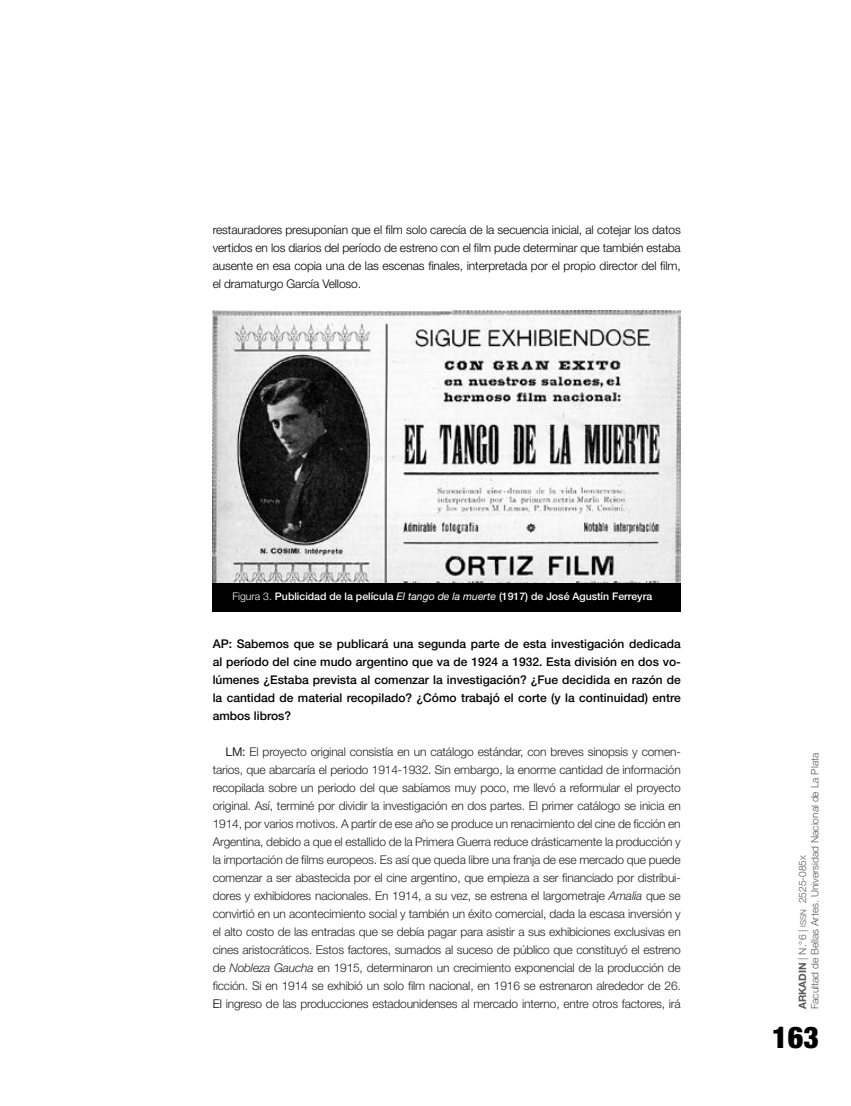
<style>
.page{position:relative;width:851px;height:1106px;background:#fff}
.page>*{position:absolute;margin:0;border:0;box-sizing:border-box;transform-origin:0 0}
.t1{font:900 condensed 30px "Helvetica Neue LT Std";color:#000}
.t2{font:300 12px/18px "Helvetica Neue LT Std";letter-spacing:-.015em;color:#222;text-align:justify}
.t3{font:500 12px/18px "Helvetica Neue LT Std";color:#000;text-align:justify}
.t4{font:300 12px/18px "Helvetica Neue LT Std";letter-spacing:-.01em;color:#000;text-align:justify}
.t5{font:500 10.5px "Helvetica Neue LT Std";color:#fff}
.t6{font:300 10.2px "Helvetica Neue LT Std";color:#58585a}
.t7{font:10.2px "Helvetica Neue LT Std Lt SC800";color:#58585a}
.s1{font-weight:300}
.s2{font-weight:400;font-style:italic}
.s3{font-weight:400}
.s4{font-style:italic}
.s5{color:#000}
.s6{font-family:"Helvetica Neue LT Std";font-weight:700}
.s7{font-family:"Helvetica Neue LT Std";font-weight:300}
.s8{font-size:8.1px}
</style>
<div class="page">
<img style="left:213px;top:310px;width:467px;height:273px">
<div style="left:213px;top:583px;width:467px;height:29px;background:#000"></div>
<p class="t4" style="left:213px;top:220px;width:469px">restauradores presuponían que el film solo carecía de la secuencia inicial, al cotejar los datos vertidos en los diarios del período de estreno con el film pude determinar que también estaba ausente en esa copia una de las escenas finales, interpretada por el propio director del film, el dramaturgo García Velloso.</p>
<p class="t5" style="left:232px;top:589px;width:421px"><span class="s1">Figura 3.</span> Publicidad de la película <span class="s2">El tango de la muerte</span> (1917) de José Agustín Ferreyra</p>
<p class="t3" style="left:213px;top:635px;width:469px">AP: Sabemos que se publicará una segunda parte de esta investigación dedicada al período del cine mudo argentino que va de 1924 a 1932. Esta división en dos vo&shy;lúmenes ¿Estaba prevista al comenzar la investigación? ¿Fue decidida en razón de la cantidad de material recopilado? ¿Cómo trabajó el corte (y la continuidad) entre ambos libros?</p>
<p class="t2" style="left:213px;top:742px;width:469px;text-indent:13px"><span class="s3">LM:</span> El proyecto original consistía en un catálogo estándar, con breves sinopsis y comen&shy;tarios, que abarcaría el periodo 1914-1932. Sin embargo, la enorme cantidad de información recopilada sobre un periodo del que sabíamos muy poco, me llevó a reformular el proyecto original. Así, terminé por dividir la investigación en dos partes. El primer catálogo se inicia en 1914, por varios motivos. A partir de ese año se produce un renacimiento del cine de ficción en Argentina, debido a que el estallido de la Primera Guerra reduce drásticamente la producción y la importación de films europeos. Es así que queda libre una franja de ese mercado que puede comenzar a ser abastecida por el cine argentino, que empieza a ser financiado por distribui&shy;dores y exhibidores nacionales. En 1914, a su vez, se estrena el largometraje <span class="s4">Amalia</span> que se convirtió en un acontecimiento social y también un éxito comercial, dada la escasa inversión y el alto costo de las entradas que se debía pagar para asistir a sus exhibiciones exclusivas en cines aristocráticos. Estos factores, sumados al suceso de público que constituyó el estreno de <span class="s4">Nobleza Gaucha</span> en 1915, determinaron un crecimiento exponencial de la producción de ficción. Si en 1914 se exhibió un solo film nacional, en 1916 se estrenaron alrededor de 26.<br><span class="s5">El</span> ingreso de las producciones estadounidenses al mercado interno, entre otros factores, irá</p>
<p class="t6" style="left:808px;top:1009px;width:258px;rotate:-90deg">Facultad de Bellas Artes. Universidad Nacional de La Plata</p>
<p class="t7" style="left:796px;top:1009px;width:156px;rotate:-90deg"><span class="s6">ARKADIN</span> <span class="s7">| N.°6 |</span> <span class="s8">issn</span> 2525-085<span class="s8">x</span></p>
<h1 class="t1" style="left:772px;top:1018px;width:48px">163</h1>
</div>
